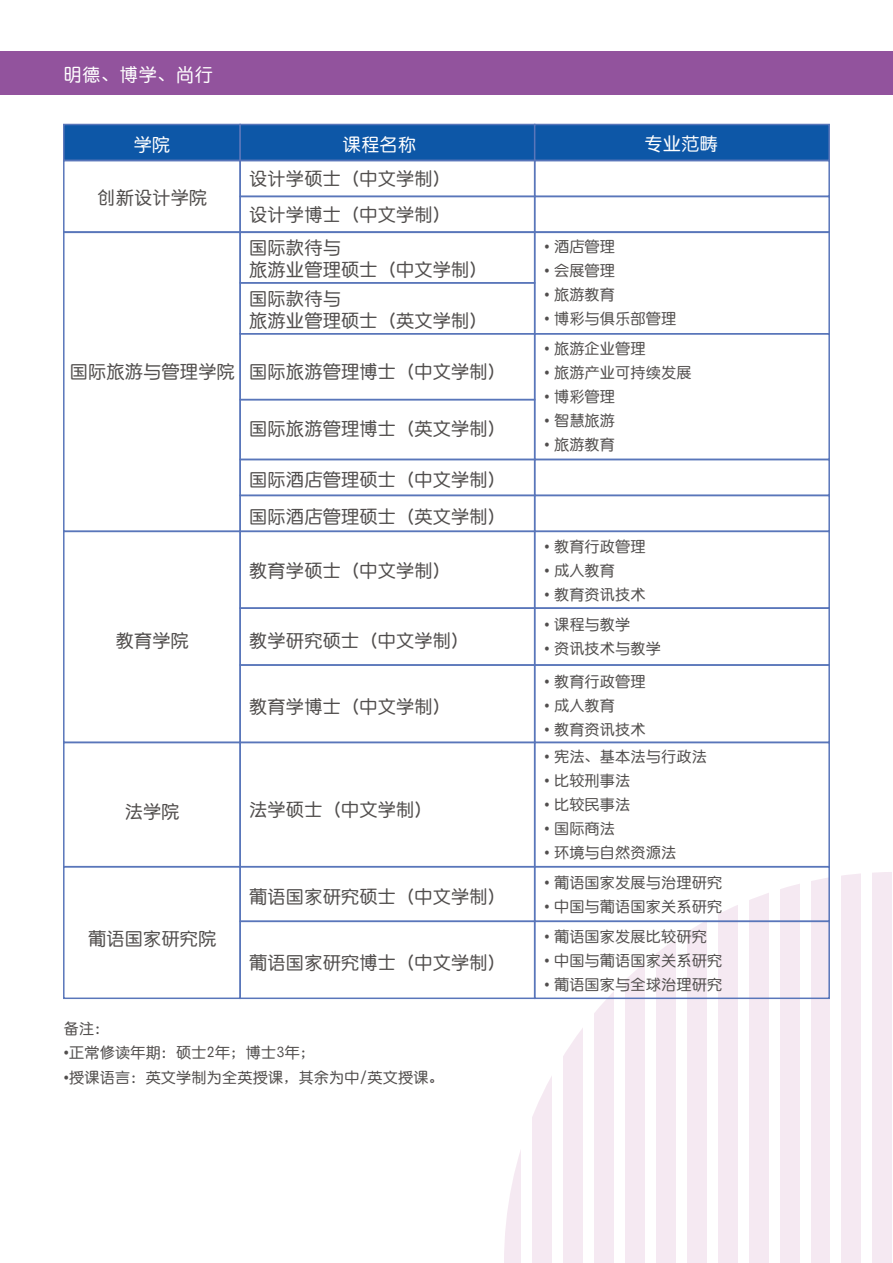
<style>
.page{position:relative;width:893px;height:1263px;background:#fff}
.page>*{position:absolute;margin:0;border:0;box-sizing:border-box;transform-origin:0 0}
.t1{font:18px/21.6px "ST Yuanti SC Regular";letter-spacing:.02em;color:#514e4d}
.t2{font:18px "ST Yuanti SC Regular";letter-spacing:.02em;color:#fff}
.t3{font:15px "ST Yuanti SC Regular";letter-spacing:.02em;color:#514e4d}
.s1{font-family:"Source Han Sans CN"}
</style>
<div class="page">
<svg style="left:504px;top:872px;width:388px;height:391px;fill:#f5e9f2"></svg>
<div style="left:63px;top:124px;width:178px;height:37px;background:#0d57a7;border:2px solid #5976ba"></div>
<div style="left:239px;top:124px;width:296px;height:37px;background:#0d57a7;border:2px solid #5976ba"></div>
<div style="left:534px;top:124px;width:296px;height:37px;background:#0d57a7;border:2px solid #5976ba"></div>
<svg style="left:63px;top:234px;width:178px;height:296px"></svg>
<div style="left:239px;top:282px;width:296px;height:52px;border:2px solid #5976ba"></div>
<div style="left:239px;top:333px;width:296px;height:67px;border:2px solid #5976ba"></div>
<div style="left:239px;top:399px;width:296px;height:61px;border:2px solid #5976ba"></div>
<svg style="left:533px;top:233px;width:297px;height:226px"></svg>
<div style="left:239px;top:459px;width:296px;height:37px;border:2px solid #5976ba"></div>
<div style="left:534px;top:459px;width:296px;height:37px;border:2px solid #5976ba"></div>
<div style="left:239px;top:495px;width:296px;height:37px;border:2px solid #5976ba"></div>
<div style="left:534px;top:495px;width:296px;height:37px;border:2px solid #5976ba"></div>
<div style="left:239px;top:160px;width:296px;height:37px;border:2px solid #5976ba"></div>
<div style="left:534px;top:160px;width:296px;height:37px;border:2px solid #5976ba"></div>
<div style="left:239px;top:196px;width:296px;height:37px;border:2px solid #5976ba"></div>
<svg style="left:63px;top:159px;width:179px;height:75px"></svg>
<div style="left:534px;top:196px;width:296px;height:37px;border:2px solid #5976ba"></div>
<div style="left:239px;top:531px;width:296px;height:78px;border:2px solid #5976ba"></div>
<div style="left:534px;top:531px;width:296px;height:78px;border:2px solid #5976ba"></div>
<svg style="left:63px;top:530px;width:179px;height:212px"></svg>
<div style="left:63px;top:742px;width:178px;height:125px;border:2px solid #5976ba"></div>
<div style="left:239px;top:607px;width:296px;height:59px;border:2px solid #5976ba"></div>
<div style="left:534px;top:607px;width:296px;height:59px;border:2px solid #5976ba"></div>
<div style="left:239px;top:664px;width:296px;height:79px;border:2px solid #5976ba"></div>
<div style="left:534px;top:664px;width:296px;height:79px;border:2px solid #5976ba"></div>
<div style="left:239px;top:742px;width:296px;height:125px;border:2px solid #5976ba"></div>
<div style="left:534px;top:742px;width:296px;height:125px;border:2px solid #5976ba"></div>
<svg style="left:63px;top:865px;width:179px;height:135px"></svg>
<div style="left:239px;top:866px;width:296px;height:56px;border:2px solid #5976ba"></div>
<div style="left:534px;top:866px;width:296px;height:56px;border:2px solid #5976ba"></div>
<div style="left:239px;top:920px;width:296px;height:79px;border:2px solid #5976ba"></div>
<div style="left:534px;top:920px;width:296px;height:79px;border:2px solid #5976ba"></div>
<div style="left:0;top:51px;width:893px;height:44px;background:#92539d"></div>
<p class="t2" style="left:64px;top:64px;width:151px">明德、博学、尚行</p>
<p class="t2" style="left:134px;top:134px;width:38px">学院</p>
<p class="t2" style="left:343px;top:134px;width:75px">课程名称</p>
<p class="t1" style="left:97px;top:186px;width:111px">创新设计学院</p>
<p class="t1" style="left:70px;top:360px;width:166px">国际旅游与管理学院</p>
<p class="t1" style="left:249px;top:159px;width:203px;line-height:36.6px">设计学硕士（中文学制）设计学博士（中文学制）</p>
<p class="t1" style="left:249px;top:236px;width:240px">国际款待与<br>旅游业管理硕士（中文学制）</p>
<p class="t1" style="left:249px;top:287px;width:240px">国际款待与<br>旅游业管理硕士（英文学制）</p>
<p class="t1" style="left:249px;top:360px;width:258px">国际旅游管理博士（中文学制）</p>
<p class="t1" style="left:249px;top:417px;width:258px">国际旅游管理博士（英文学制）</p>
<p class="t1" style="left:249px;top:460px;width:258px;line-height:36.6px">国际酒店管理硕士（中文学制）国际酒店管理硕士（英文学制）</p>
<p class="t1" style="left:249px;top:559px;width:203px">教育学硕士（中文学制）</p>
<p class="t1" style="left:116px;top:629px;width:75px">教育学院</p>
<p class="t1" style="left:249px;top:629px;width:221px">教学研究硕士（中文学制）</p>
<p class="t1" style="left:249px;top:695px;width:203px">教育学博士（中文学制）</p>
<p class="t1" style="left:125px;top:800px;width:56px">法学院</p>
<p class="t1" style="left:88px;top:927px;width:130px">葡语国家研究院</p>
<p class="t1" style="left:249px;top:798px;width:185px">法学硕士（中文学制）</p>
<p class="t1" style="left:249px;top:885px;width:258px">葡语国家研究硕士（中文学制）</p>
<p class="t1" style="left:249px;top:951px;width:258px">葡语国家研究博士（中文学制）</p>
<p class="t3" style="left:64px;top:1019px;width:47px">备注：</p>
<p class="t3" style="left:64px;top:1044px;width:253px"><span class="s1">•</span>正常修读年期：硕士2年；博士3年；</p>
<p class="t3" style="left:64px;top:1068px;width:381px"><span class="s1">•</span>授课语言：英文学制为全英授课，其余为中/英文授课。</p>
<p class="t2" style="left:645px;top:132px;width:75px">专业范畴</p>
<p class="t3" style="left:545px;top:237px;width:72px"><span class="s1">•</span> 酒店管理</p>
<p class="t3" style="left:545px;top:261px;width:72px"><span class="s1">•</span> 会展管理</p>
<p class="t3" style="left:545px;top:285px;width:72px"><span class="s1">•</span> 旅游教育</p>
<p class="t3" style="left:545px;top:309px;width:133px"><span class="s1">•</span> 博彩与俱乐部管理</p>
<p class="t3" style="left:545px;top:339px;width:102px"><span class="s1">•</span> 旅游企业管理</p>
<p class="t3" style="left:545px;top:363px;width:148px"><span class="s1">•</span> 旅游产业可持续发展</p>
<p class="t3" style="left:545px;top:387px;width:72px"><span class="s1">•</span> 博彩管理</p>
<p class="t3" style="left:545px;top:411px;width:72px"><span class="s1">•</span> 智慧旅游</p>
<p class="t3" style="left:545px;top:435px;width:72px"><span class="s1">•</span> 旅游教育</p>
<p class="t3" style="left:545px;top:537px;width:102px"><span class="s1">•</span> 教育行政管理</p>
<p class="t3" style="left:545px;top:561px;width:72px"><span class="s1">•</span> 成人教育</p>
<p class="t3" style="left:545px;top:585px;width:102px"><span class="s1">•</span> 教育资讯技术</p>
<p class="t3" style="left:545px;top:615px;width:87px"><span class="s1">•</span> 课程与教学</p>
<p class="t3" style="left:545px;top:639px;width:118px"><span class="s1">•</span> 资讯技术与教学</p>
<p class="t3" style="left:545px;top:672px;width:102px"><span class="s1">•</span> 教育行政管理</p>
<p class="t3" style="left:545px;top:696px;width:72px"><span class="s1">•</span> 成人教育</p>
<p class="t3" style="left:545px;top:720px;width:102px"><span class="s1">•</span> 教育资讯技术</p>
<p class="t3" style="left:545px;top:747px;width:164px"><span class="s1">•</span> 宪法、基本法与行政法</p>
<p class="t3" style="left:545px;top:771px;width:87px"><span class="s1">•</span> 比较刑事法</p>
<p class="t3" style="left:545px;top:795px;width:87px"><span class="s1">•</span> 比较民事法</p>
<p class="t3" style="left:545px;top:819px;width:72px"><span class="s1">•</span> 国际商法</p>
<p class="t3" style="left:545px;top:843px;width:133px"><span class="s1">•</span> 环境与自然资源法</p>
<p class="t3" style="left:545px;top:873px;width:179px"><span class="s1">•</span> 葡语国家发展与治理研究</p>
<p class="t3" style="left:545px;top:897px;width:179px"><span class="s1">•</span> 中国与葡语国家关系研究</p>
<p class="t3" style="left:545px;top:927px;width:164px"><span class="s1">•</span> 葡语国家发展比较研究</p>
<p class="t3" style="left:545px;top:951px;width:179px"><span class="s1">•</span> 中国与葡语国家关系研究</p>
<p class="t3" style="left:545px;top:975px;width:179px"><span class="s1">•</span> 葡语国家与全球治理研究</p>
</div>
